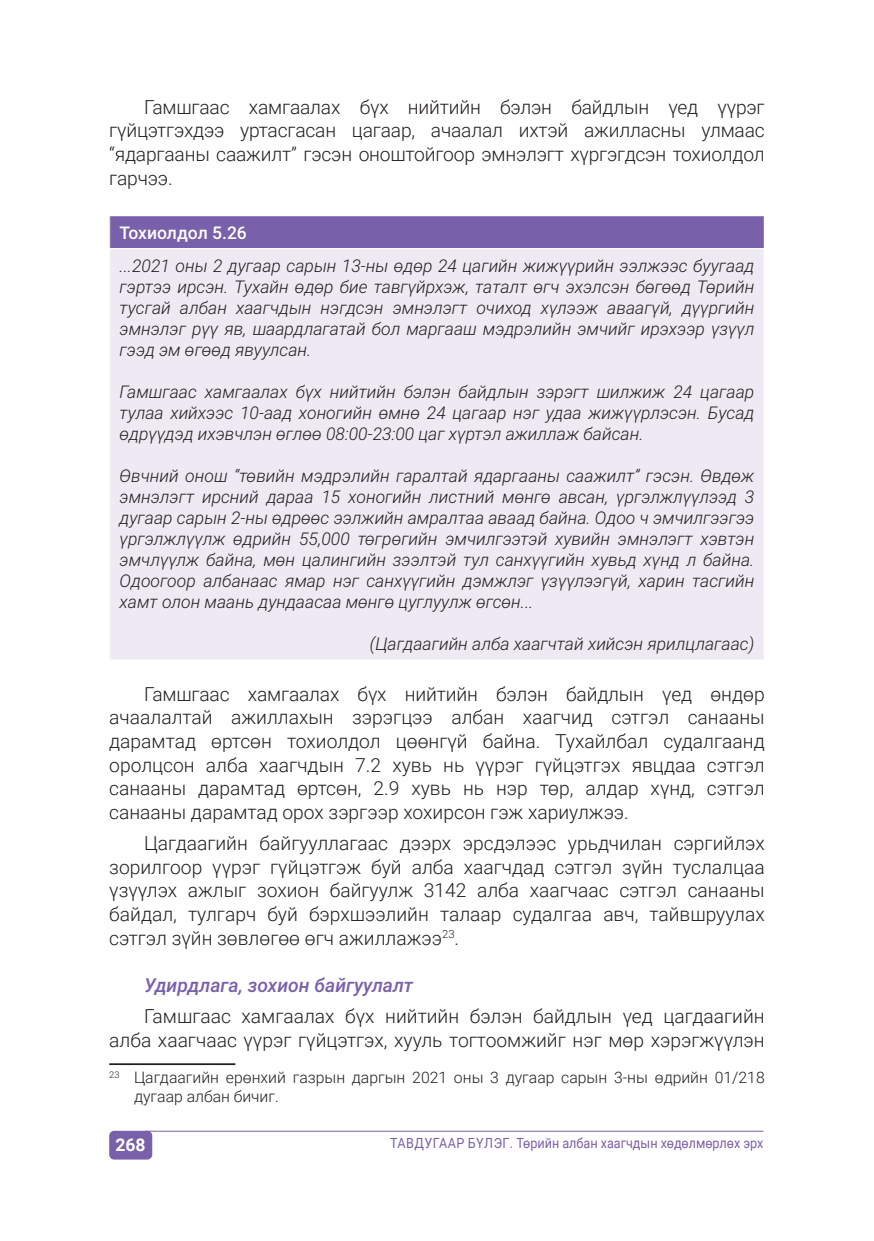
<style>
.page{position:relative;width:874px;height:1241px;background:#fff}
.page>*{position:absolute;margin:0;border:0;box-sizing:border-box;transform-origin:0 0}
.msg_head{font:300 19.25px/23.6px "Roboto";color:#231f20;text-align:justify}
.t1{font:italic 500 19.25px "Roboto";color:#7960aa}
.msg_head-2{font:italic 300 17.5px/21px "Roboto";color:#231f20;text-align:justify}
.msg_head-3{font:500 17.5px "Roboto";color:#fff}
.t2{font:700 17.5px "Roboto";color:#fff}
.zuult{font:300 15.75px/18.9px "Roboto";color:#231f20}
.t3{font:14px "Roboto";color:#7960aa;scale:.9 1}
</style>
<div class="page">
<div style="left:109px;top:1130px;width:43px;height:29px;background:#7960aa;border-radius:5px"></div>
<hr style="left:145px;top:1130px;width:618px;height:1px;background:#7960aa">
<div style="left:110px;top:216px;width:653px;height:33px;background:#7960aa"></div>
<div style="left:110px;top:249px;width:653px;height:411px;background:#edeaf4"></div>
<hr style="left:109px;top:248px;width:655px;height:1px;background:#fff">
<hr style="left:109px;top:659px;width:655px;height:1px;background:#fff">
<hr style="left:109px;top:1063px;width:126px;height:1px;background:#231f20">
<p class="msg_head" style="left:109px;top:94px;width:656px;text-indent:35px">Гамшгаас хамгаалах бүх нийтийн бэлэн байдлын үед үүрэг гүйцэтгэхдээ уртасгасан цагаар, ачаалал ихтэй ажилласны улмаас “ядаргааны саажилт” гэсэн оноштойгоор эмнэлэгт хүргэгдсэн тохиолдол гарчээ.</p>
<p class="msg_head-3" style="left:119px;top:220px;width:129px">Тохиолдол 5.26</p>
<p class="msg_head-2" style="left:119px;top:254px;width:636px">...2021 оны 2 дугаар сарын 13-ны өдөр 24 цагийн жижүүрийн ээлжээс буугаад гэртээ ирсэн. Тухайн өдөр бие тавгүйрхэж, таталт өгч эхэлсэн бөгөөд Төрийн тусгай албан хаагчдын нэгдсэн эмнэлэгт очиход хүлээж аваагүй, дүүргийн эмнэлэг рүү яв, шаардлагатай бол маргааш мэдрэлийн эмчийг ирэхээр үзүүл гээд эм өгөөд явуулсан.</p>
<p class="msg_head-2" style="left:119px;top:380px;width:636px">Гамшгаас хамгаалах бүх нийтийн бэлэн байдлын зэрэгт шилжиж 24 цагаар тулаа хийхээс 10-аад хоногийн өмнө 24 цагаар нэг удаа жижүүрлэсэн. Бусад өдрүүдэд ихэвчлэн өглөө 08:00-23:00 цаг хүртэл ажиллаж байсан.</p>
<p class="msg_head-2" style="left:119px;top:464px;width:636px">Өвчний онош “төвийн мэдрэлийн гаралтай ядаргааны саажилт” гэсэн. Өвдөж эмнэлэгт ирсний дараа 15 хоногийн листний мөнгө авсан, үргэлжлүүлээд 3 дугаар сарын 2-ны өдрөөс ээлжийн амралтаа аваад байна. Одоо ч эмчилгээгээ үргэлжлүүлж өдрийн 55,000 төгрөгийн эмчилгээтэй хувийн эмнэлэгт хэвтэн эмчлүүлж байна, мөн цалингийн зээлтэй тул санхүүгийн хувьд хүнд л байна.<br>Одоогоор албанаас ямар нэг санхүүгийн дэмжлэг үзүүлээгүй, харин тасгийн хамт олон маань дундаасаа мөнгө цуглуулж өгсөн...</p>
<p class="msg_head-2" style="left:370px;top:632px;width:386px">(Цагдаагийн алба хаагчтай хийсэн ярилцлагаас)</p>
<p class="msg_head" style="left:109px;top:681px;width:656px;text-indent:35px">Гамшгаас хамгаалах бүх нийтийн бэлэн байдлын үед өндөр ачаалалтай ажиллахын зэрэгцээ албан хаагчид сэтгэл санааны дарамтад өртсөн тохиолдол цөөнгүй байна. Тухайлбал судалгаанд оролцсон алба хаагчдын 7.2 хувь нь үүрэг гүйцэтгэх явцдаа сэтгэл санааны дарамтад өртсөн, 2.9 хувь нь нэр төр, алдар хүнд, сэтгэл санааны дарамтад орох зэргээр хохирсон гэж хариулжээ.</p>
<p class="msg_head" style="left:109px;top:830px;width:656px;text-indent:35px">Цагдаагийн байгууллагаас дээрх эрсдэлээс урьдчилан сэргийлэх зорилгоор үүрэг гүйцэтгэж буй алба хаагчдад сэтгэл зүйн туслалцаа үзүүлэх ажлыг зохион байгуулж 3142 алба хаагчаас сэтгэл санааны байдал, тулгарч буй бэрхшээлийн талаар судалгаа авч, тайвшруулах сэтгэл зүйн зөвлөгөө өгч ажиллажээ<sup>23</sup>.</p>
<p class="t1" style="left:144px;top:971px;width:271px">Удирдлага, зохион байгуулалт</p>
<p class="msg_head" style="left:109px;top:1003px;width:656px;text-align:right">Гамшгаас хамгаалах бүх нийтийн бэлэн байдлын үед цагдаагийн алба хаагчаас үүрэг гүйцэтгэх, хууль тогтоомжийг нэг мөр хэрэгжүүлэн</p>
<p class="zuult" style="left:134px;top:1067px;width:631px;text-indent:-25px"><sup>23</sup> Цагдаагийн ерөнхий газрын даргын 2021 оны 3 дугаар сарын 3-ны өдрийн 01/218 дугаар албан бичиг.</p>
<p class="t2" style="left:115px;top:1132px;width:32px">268</p>
<p class="t3" style="left:390px;top:1133px;width:416px">ТАВДУГААР БҮЛЭГ. Төрийн албан хаагчдын хөдөлмөрлөх эрх</p>
</div>
